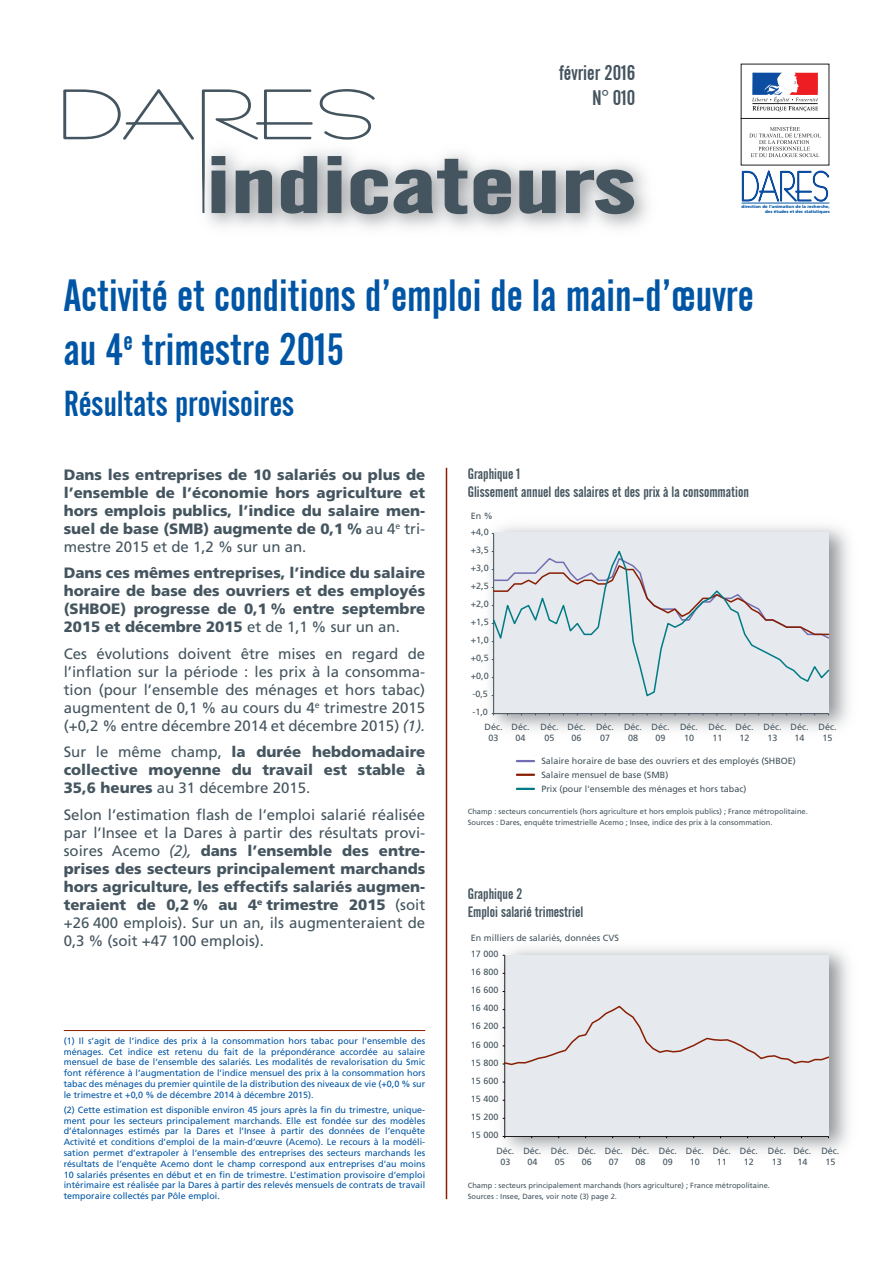
<style>
.page{position:relative;width:893px;height:1263px;background:#fff}
.page>*{position:absolute;margin:0;border:0;box-sizing:border-box;transform-origin:0 0}
.t1{font:78.6px "Alternate Gothic No 2 BT";color:#45555f;scale:1.6 1}
.t2{font:45px/54px "Alternate Gothic No 2 BT";color:#0155a5}
.t3{font:36px "Alternate Gothic No 2 BT";color:#0155a5}
.t4{font:21px/25.2px "Alternate Gothic No 2 BT";color:#45555f;text-align:right}
.t5{font:15px/18px "Frutiger";color:#45555f;text-align:justify}
.t6{font:900 15px/18px "Frutiger";color:#45555f;text-align:justify}
.t7{font:15px/18px "Alternate Gothic No 2 BT";color:#45555f}
.t8{font:9px/10.8px "Frutiger";color:#0155a5;text-align:justify}
.t9{font:9px/10.8px "Frutiger";color:#45555f;text-align:center}
.t10{font:7.5px/11.1px "Frutiger";color:#45555f}
.t11{font:900 4.2px "Frutiger";color:#0155a5}
.s1{font-weight:400}
.s2{font-style:italic}
.s3{font-weight:900}
</style>
<div class="page">
<svg style="left:749px;top:126px;width:72px;height:31px"></svg>
<div style="left:741px;top:64px;width:88px;height:55px;border:1px solid #231f20"></div>
<svg style="left:752px;top:73px;width:66px;height:38px"></svg>
<svg style="left:741px;top:170px;width:88px;height:32px"></svg>
<hr style="left:742px;top:203px;width:87px;height:1px;background:#0155a5">
<svg style="left:519px;top:170px;width:37px;height:44px;background:#a9adb1"></svg>
<svg style="left:565px;top:169px;width:70px;height:46px;background:#b3b6ba"></svg>
<svg style="left:63px;top:89px;width:131px;height:51px"></svg>
<svg style="left:201px;top:89px;width:311px;height:126px"></svg>
<hr style="left:446px;top:468px;width:1px;height:731px;background:#891d02">
<hr style="left:64px;top:1030px;width:361px;height:1px;background:#891d02">
<img style="left:490px;top:526px;width:359px;height:204px">
<div style="left:493px;top:533px;width:335px;height:181px;background:#e6e9ed"></div>
<svg style="left:517px;top:760px;width:17px;height:2px"></svg>
<svg style="left:517px;top:774px;width:17px;height:2px"></svg>
<svg style="left:517px;top:788px;width:17px;height:2px"></svg>
<hr style="left:493px;top:533px;width:1px;height:181px;background:#45555f">
<hr style="left:494px;top:713px;width:334px;height:1px;background:#45555f">
<svg style="left:492px;top:548px;width:339px;height:150px"></svg>
<img style="left:502px;top:948px;width:347px;height:204px">
<div style="left:505px;top:955px;width:323px;height:181px;background:#e6e9ed"></div>
<hr style="left:505px;top:1136px;width:323px;height:1px;background:#231f20">
<hr style="left:504px;top:955px;width:1px;height:181px;background:#231f20">
<svg style="left:503px;top:1005px;width:327px;height:61px"></svg>
<h3 class="t4" style="left:559px;top:60px;width:78px">février 2016<br>N° 010</h3>
<h1 class="t1" style="left:206px;top:141px;width:270px">indicateurs</h1>
<p class="t11" style="left:741px;top:204px;width:90px">direction de l’animation de la recherche,</p>
<p class="t11" style="left:765px;top:209px;width:66px">des études et des statistiques</p>
<h2 class="t2" style="left:64px;top:269px;width:691px">Activité et conditions d’emploi de la main-d’œuvre au 4<sup>e</sup> trimestre 2015</h2>
<h3 class="t3" style="left:64px;top:384px;width:232px">Résultats provisoires</h3>
<h3 class="t6" style="left:64px;top:465px;width:363px">Dans les entreprises de 10 salariés ou plus de l’ensemble de l’économie hors agriculture et hors emplois publics, l’indice du salaire men&shy;suel de base (SMB) augmente de 0,1 % <span class="s1">au 4</span><sup>e</sup> <span class="s1">tri&shy;mestre 2015 et de 1,2 % sur un an.</span></h3>
<h3 class="t6" style="left:64px;top:564px;width:363px">Dans ces mêmes entreprises, l’indice du salaire horaire de base des ouvriers et des employés (SHBOE) progresse de 0,1 % entre septembre 2015 et décembre 2015 <span class="s1">et de 1,1 % sur un an.</span></h3>
<p class="t5" style="left:64px;top:644px;width:363px">Ces évolutions doivent être mises en regard de l’inflation sur la période : les prix à la consomma&shy;tion (pour l’ensemble des ménages et hors tabac) augmentent de 0,1 % au cours du 4<sup>e</sup> trimestre 2015 (+0,2 % entre décembre 2014 et décembre 2015) <span class="s2">(1).</span></p>
<h3 class="t6" style="left:64px;top:743px;width:363px"><span class="s1">Sur le même champ,</span> la durée hebdomadaire collective moyenne du travail est stable à 35,6 heures <span class="s1">au 31 décembre 2015.</span></h3>
<p class="t5" style="left:64px;top:805px;width:363px">Selon l’estimation flash de l’emploi salarié réalisée par l’Insee et la Dares à partir des résultats provi&shy;soires Acemo <span class="s2">(2),</span> <span class="s3">dans l’ensemble des entre&shy;prises des secteurs principalement marchands hors agriculture, les effectifs salariés augmen&shy;teraient de 0,2 % au 4</span><sup>e</sup> <span class="s3">trimestre 2015</span> (soit +26 400 emplois). Sur un an, ils augmenteraient de 0,3 % (soit +47 100 emplois).</p>
<p class="t8" style="left:64px;top:1035px;width:363px">(1) Il s’agit de l’indice des prix à la consommation hors tabac pour l’ensemble des ménages. Cet indice est retenu du fait de la prépondérance accordée au salaire mensuel de base de l’ensemble des salariés. Les modalités de revalorisation du Smic font référence à l’augmentation de l’indice mensuel des prix à la consommation hors tabac des ménages du premier quintile de la distribution des niveaux de vie (+0,0 % sur le trimestre et +0,0 % de décembre 2014 à décembre 2015).</p>
<p class="t8" style="left:64px;top:1104px;width:363px">(2) Cette estimation est disponible environ 45 jours après la fin du trimestre, unique&shy;ment pour les secteurs principalement marchands. Elle est fondée sur des modèles d’étalonnages estimés par la Dares et l’Insee à partir des données de l’enquête Activité et conditions d’emploi de la main-d’œuvre (Acemo). Le recours à la modéli&shy;sation permet d’extrapoler à l’ensemble des entreprises des secteurs marchands les résultats de l’enquête Acemo dont le champ correspond aux entreprises d’au moins 10 salariés présentes en début et en fin de trimestre. L’estimation provisoire d’emploi intérimaire est réalisée par la Dares à partir des relevés mensuels de contrats de travail temporaire collectés par Pôle emploi.</p>
<h3 class="t7" style="left:468px;top:465px;width:283px">Graphique 1<br>Glissement annuel des salaires et des prix à la consommation</h3>
<p class="t9" style="left:471px;top:511px;width:24px">En %</p>
<p class="t9" style="left:471px;top:527px;width:19px">+4,0</p>
<p class="t9" style="left:471px;top:545px;width:19px">+3,5</p>
<p class="t9" style="left:471px;top:563px;width:19px">+3,0</p>
<p class="t9" style="left:471px;top:581px;width:19px">+2,5</p>
<p class="t9" style="left:471px;top:599px;width:19px">+2,0</p>
<p class="t9" style="left:471px;top:617px;width:19px">+1,5</p>
<p class="t9" style="left:471px;top:635px;width:19px">+1,0</p>
<p class="t9" style="left:471px;top:653px;width:19px">+0,5</p>
<p class="t9" style="left:471px;top:671px;width:19px">+0,0</p>
<p class="t9" style="left:472px;top:689px;width:17px">-0,5</p>
<p class="t9" style="left:472px;top:707px;width:17px">-1,0</p>
<p class="t9" style="left:485px;top:721px;width:19px">Déc.<br>03</p>
<p class="t9" style="left:512px;top:721px;width:19px">Déc.<br>04</p>
<p class="t9" style="left:541px;top:721px;width:19px">Déc.<br>05</p>
<p class="t9" style="left:568px;top:721px;width:19px">Déc.<br>06</p>
<p class="t9" style="left:596px;top:721px;width:20px">Déc.<br>07</p>
<p class="t9" style="left:624px;top:721px;width:19px">Déc.<br>08</p>
<p class="t9" style="left:652px;top:721px;width:19px">Déc.<br>09</p>
<p class="t9" style="left:680px;top:721px;width:19px">Déc.<br>10</p>
<p class="t9" style="left:709px;top:721px;width:19px">Déc.<br>11</p>
<p class="t9" style="left:736px;top:721px;width:19px">Déc.<br>12</p>
<p class="t9" style="left:764px;top:721px;width:19px">Déc.<br>13</p>
<p class="t9" style="left:791px;top:721px;width:19px">Déc.<br>14</p>
<p class="t9" style="left:819px;top:721px;width:19px">Déc.<br>15</p>
<p class="t9" style="left:541px;top:754px;width:256px;line-height:13.6px;text-align:left">Salaire horaire de base des ouvriers et des employés (SHBOE)<br>Salaire mensuel de base (SMB)</p>
<p class="t9" style="left:541px;top:784px;width:207px">Prix (pour l'ensemble des ménages et hors tabac)</p>
<p class="t10" style="left:468px;top:805px;width:342px">Champ : secteurs concurrentiels (hors agriculture et hors emplois publics) ; France métropolitaine.<br>Sources : Dares, enquête trimestrielle Acemo ; Insee, indice des prix à la consommation.</p>
<h3 class="t7" style="left:468px;top:885px;width:117px">Graphique 2<br>Emploi salarié trimestriel</h3>
<p class="t9" style="left:471px;top:933px;width:150px">En milliers de salariés, données CVS</p>
<p class="t9" style="left:471px;top:948px;width:29px">17 000</p>
<p class="t9" style="left:471px;top:966px;width:29px">16 800</p>
<p class="t9" style="left:471px;top:985px;width:29px">16 600</p>
<p class="t9" style="left:471px;top:1003px;width:29px">16 400</p>
<p class="t9" style="left:471px;top:1021px;width:29px">16 200</p>
<p class="t9" style="left:471px;top:1039px;width:29px">16 000</p>
<p class="t9" style="left:471px;top:1057px;width:29px">15 800</p>
<p class="t9" style="left:471px;top:1075px;width:29px">15 600</p>
<p class="t9" style="left:471px;top:1093px;width:29px">15 400</p>
<p class="t9" style="left:471px;top:1111px;width:29px">15 200</p>
<p class="t9" style="left:471px;top:1130px;width:29px">15 000</p>
<p class="t9" style="left:496px;top:1145px;width:19px">Déc.<br>03</p>
<p class="t9" style="left:523px;top:1145px;width:19px">Déc.<br>04</p>
<p class="t9" style="left:551px;top:1145px;width:19px">Déc.<br>05</p>
<p class="t9" style="left:578px;top:1145px;width:20px">Déc.<br>06</p>
<p class="t9" style="left:605px;top:1145px;width:20px">Déc.<br>07</p>
<p class="t9" style="left:631px;top:1145px;width:19px">Déc.<br>08</p>
<p class="t9" style="left:659px;top:1145px;width:20px">Déc.<br>09</p>
<p class="t9" style="left:686px;top:1145px;width:20px">Déc.<br>10</p>
<p class="t9" style="left:713px;top:1145px;width:20px">Déc.<br>11</p>
<p class="t9" style="left:740px;top:1145px;width:20px">Déc.<br>12</p>
<p class="t9" style="left:768px;top:1145px;width:19px">Déc.<br>13</p>
<p class="t9" style="left:793px;top:1145px;width:19px">Déc.<br>14</p>
<p class="t9" style="left:821px;top:1145px;width:19px">Déc.<br>15</p>
<p class="t10" style="left:468px;top:1180px;width:304px">Champ : secteurs principalement marchands (hors agriculture) ; France métropolitaine.<br>Sources : Insee, Dares, voir note (3) page 2.</p>
</div>
